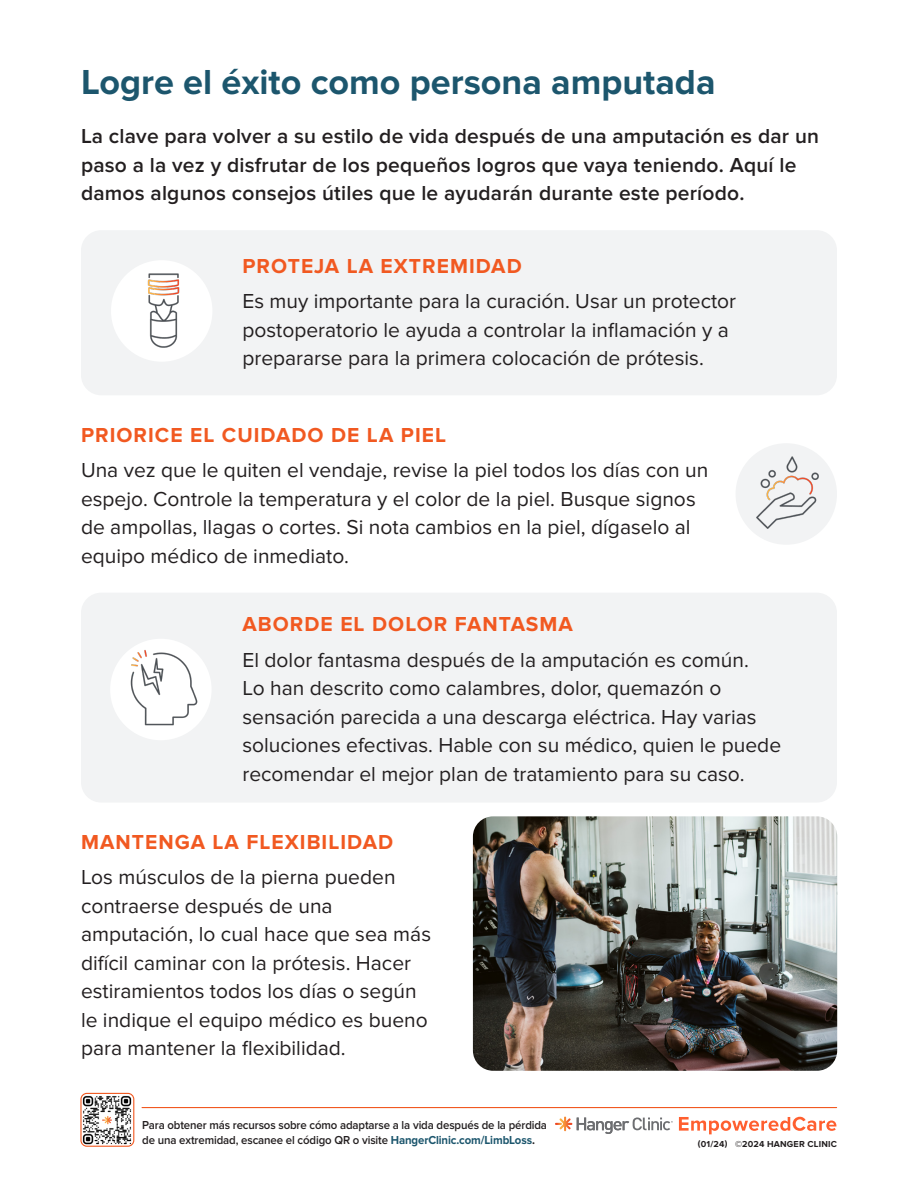
<style>
.page{position:relative;width:918px;height:1188px;background:#fff}
.page>*{position:absolute;margin:0;border:0;box-sizing:border-box;transform-origin:0 0}
.t1{font:700 36px "Proxima Nova";color:#1c566d}
.t2{font:21px/28.5px "Proxima Nova";color:#231f20}
.t3{font:600 21px/28.5px "Proxima Nova";letter-spacing:.01em;color:#231f20}
.t4{font:700 21px "Proxima Nova";letter-spacing:.05em;color:#f15921}
.t5{font:600 12px/15px "Proxima Nova";letter-spacing:-.01em;color:#231f20;scale:.95 1}
.t6{font:700 9px "Proxima Nova";letter-spacing:.02em;color:#231f20}
.s1{font-weight:700;color:#1c566d}
.s2{font-weight:700}
</style>
<div class="page">
<hr style="left:142px;top:1107px;width:695px;height:1px;background:#f15921">
<img style="left:82px;top:1093px;width:52px;height:52px">
<div style="left:80px;top:1093px;width:54px;height:54px;border:1px solid #f15921;border-radius:6px"></div>
<svg style="left:555px;top:1117px;width:118px;height:17px"></svg>
<svg style="left:679px;top:1117px;width:157px;height:17px"></svg>
<div style="left:81px;top:230px;width:756px;height:165px;background:#f2f3f4;border-radius:20px"></div>
<div style="left:81px;top:593px;width:756px;height:210px;background:#f2f3f4;border-radius:20px"></div>
<div style="left:111px;top:260px;width:101px;height:102px;background:#fff;border-radius:50%"></div>
<img style="left:147px;top:273px;width:33px;height:75px">
<img style="left:473px;top:816px;width:364px;height:255px">
<div style="left:736px;top:443px;width:101px;height:102px;background:#f2f3f4;border-radius:50%"></div>
<img style="left:756px;top:456px;width:63px;height:73px">
<div style="left:110px;top:639px;width:102px;height:101px;background:#fff;border-radius:50%"></div>
<img style="left:130px;top:650px;width:68px;height:76px">
<p class="t1" style="left:81px;top:62px;width:636px">Logre el éxito como persona amputada</p>
<p class="t3" style="left:81px;top:122px;width:740px">La clave para volver a su estilo de vida después de una amputación es dar un paso a la vez y disfrutar de los pequeños logros que vaya teniendo. Aquí le damos algunos consejos útiles que le ayudarán durante este período.</p>
<p class="t4" style="left:242px;top:254px;width:281px">PROTEJA LA EXTREMIDAD</p>
<p class="t2" style="left:242px;top:287px;width:495px">Es muy importante para la curación. Usar un protector postoperatorio le ayuda a controlar la inflamación y a prepararse para la primera colocación de prótesis.</p>
<p class="t4" style="left:81px;top:423px;width:367px">PRIORICE EL CUIDADO DE LA PIEL</p>
<p class="t2" style="left:81px;top:456px;width:629px">Una vez que le quiten el vendaje, revise la piel todos los días con un espejo. Controle la temperatura y el color de la piel. Busque signos de ampollas, llagas o cortes. Si nota cambios en la piel, dígaselo al equipo médico de inmediato.</p>
<p class="t4" style="left:242px;top:612px;width:332px">ABORDE EL DOLOR FANTASMA</p>
<p class="t2" style="left:242px;top:646px;width:540px">El dolor fantasma después de la amputación es común.<br>Lo han descrito como calambres, dolor, quemazón o sensación parecida a una descarga eléctrica. Hay varias soluciones efectivas. Hable con su médico, quien le puede recomendar el mejor plan de tratamiento para su caso.</p>
<p class="t4" style="left:81px;top:830px;width:314px">MANTENGA LA FLEXIBILIDAD</p>
<p class="t2" style="left:81px;top:863px;width:352px">Los músculos de la pierna pueden contraerse después de una amputación, lo cual hace que sea más difícil caminar con la prótesis. Hacer estiramientos todos los días o según le indique el equipo médico es bueno para mantener la flexibilidad.</p>
<p class="t5" style="left:142px;top:1118px;width:428px">Para obtener más recursos sobre cómo adaptarse a la vida después de la pérdida de una extremidad, escanee el código QR o visite <span class="s1">HangerClinic.com/LimbLoss</span><span class="s2">.</span></p>
<p class="t6" style="left:698px;top:1138px;width:141px">(01/24) ©2024 HANGER CLINIC</p>
</div>
